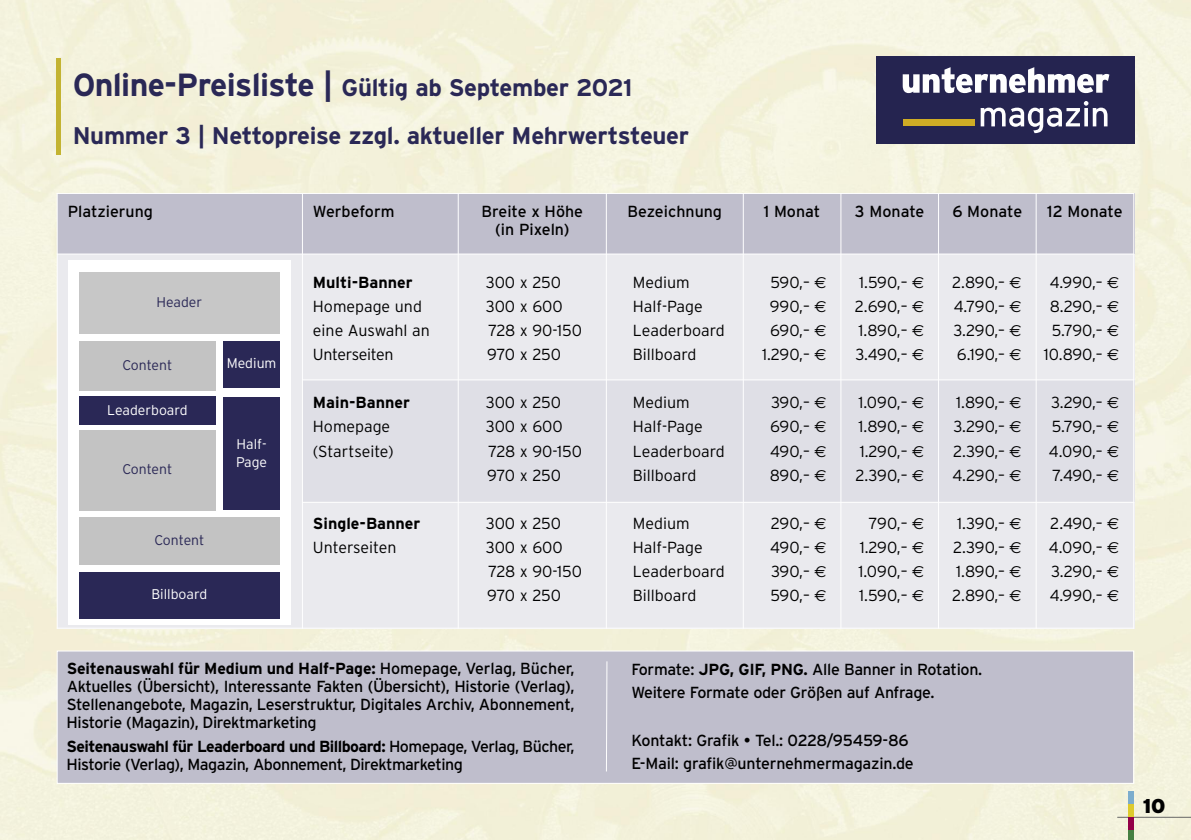
<style>
.page{position:relative;width:1191px;height:840px;background:#fff}
.page>*{position:absolute;margin:0;border:0;box-sizing:border-box;transform-origin:0 0}
.t1{font:700 24px/48px "Interstate";letter-spacing:-.015em;color:#2a2856}
.t2{font:900 20px "Interstate";color:#000}
.t3{font:300 16px/24px "Interstate";color:#000;text-align:justify}
.t4{font:16px/18px "Interstate";letter-spacing:-.02em;color:#000}
.t5{font:16px/18px "Interstate";color:#000;text-align:center}
.t6{font:700 16px/24px "Interstate";color:#000}
.t7{font:300 14px/18px "Interstate";color:#fff}
.t8{font:300 14px "Interstate";letter-spacing:-.005em;color:#2a2856}
.s1{font-size:32px}
.s2{font-weight:700}
.s3{font-family:"Euro Sans";font-weight:400}
.s4{font-weight:300}
</style>
<div class="page">
<img style="left:0;top:0;width:1191px;height:839px">
<hr style="left:1117px;top:816px;width:74px;height:1px;background:#666">
<svg style="left:1128px;top:828px;width:6px;height:11px"></svg>
<div style="left:1128px;top:816px;width:6px;height:12px;background:#930048"></div>
<div style="left:1128px;top:803px;width:6px;height:13px;background:#ddca2d"></div>
<div style="left:1128px;top:791px;width:6px;height:12px;background:#7cadcd"></div>
<div style="left:876px;top:57px;width:258px;height:87px;background:#252450"></div>
<svg style="left:902px;top:67px;width:207px;height:26px"></svg>
<svg style="left:980px;top:101px;width:127px;height:32px"></svg>
<div style="left:902px;top:119px;width:72px;height:7px;background:#cfac25"></div>
<hr style="left:57px;top:58px;width:4px;height:97px;background:#c3b331">
<div style="left:57px;top:193px;width:245px;height:61px;background:#bfbecc"></div>
<div style="left:302px;top:193px;width:156px;height:61px;background:#bfbecc"></div>
<div style="left:458px;top:193px;width:148px;height:61px;background:#bfbecc"></div>
<div style="left:606px;top:193px;width:137px;height:61px;background:#bfbecc"></div>
<div style="left:743px;top:193px;width:98px;height:61px;background:#bfbecc"></div>
<div style="left:841px;top:193px;width:97px;height:61px;background:#bfbecc"></div>
<div style="left:938px;top:193px;width:98px;height:61px;background:#bfbecc"></div>
<div style="left:1036px;top:193px;width:98px;height:61px;background:#bfbecc"></div>
<div style="left:57px;top:254px;width:245px;height:373px;background:#eaeaee"></div>
<div style="left:302px;top:254px;width:156px;height:125px;background:#eaeaee"></div>
<div style="left:458px;top:254px;width:148px;height:125px;background:#eaeaee"></div>
<div style="left:606px;top:254px;width:137px;height:125px;background:#eaeaee"></div>
<div style="left:743px;top:254px;width:98px;height:125px;background:#eaeaee"></div>
<div style="left:841px;top:254px;width:97px;height:125px;background:#eaeaee"></div>
<div style="left:938px;top:254px;width:98px;height:125px;background:#eaeaee"></div>
<div style="left:1036px;top:254px;width:98px;height:125px;background:#eaeaee"></div>
<div style="left:302px;top:379px;width:156px;height:123px;background:#dfdfe6"></div>
<div style="left:458px;top:379px;width:148px;height:123px;background:#dfdfe6"></div>
<div style="left:606px;top:379px;width:137px;height:123px;background:#dfdfe6"></div>
<div style="left:743px;top:379px;width:98px;height:123px;background:#dfdfe6"></div>
<div style="left:841px;top:379px;width:97px;height:123px;background:#dfdfe6"></div>
<div style="left:938px;top:379px;width:98px;height:123px;background:#dfdfe6"></div>
<div style="left:1036px;top:379px;width:98px;height:123px;background:#dfdfe6"></div>
<div style="left:302px;top:502px;width:156px;height:126px;background:#eaeaee"></div>
<div style="left:458px;top:502px;width:148px;height:126px;background:#eaeaee"></div>
<div style="left:606px;top:502px;width:137px;height:126px;background:#eaeaee"></div>
<div style="left:743px;top:502px;width:98px;height:126px;background:#eaeaee"></div>
<div style="left:841px;top:502px;width:97px;height:126px;background:#eaeaee"></div>
<div style="left:938px;top:502px;width:98px;height:126px;background:#eaeaee"></div>
<div style="left:1036px;top:502px;width:98px;height:126px;background:#eaeaee"></div>
<hr style="left:57px;top:193px;width:1px;height:435px;background:#fff">
<hr style="left:302px;top:193px;width:1px;height:435px;background:#fff">
<hr style="left:458px;top:193px;width:1px;height:435px;background:#fff">
<hr style="left:606px;top:193px;width:1px;height:435px;background:#fff">
<hr style="left:743px;top:193px;width:1px;height:435px;background:#fff">
<hr style="left:840px;top:193px;width:1px;height:435px;background:#fff">
<hr style="left:938px;top:193px;width:1px;height:435px;background:#fff">
<hr style="left:1035px;top:193px;width:1px;height:435px;background:#fff">
<hr style="left:1133px;top:193px;width:1px;height:435px;background:#fff">
<hr style="left:57px;top:193px;width:1077px;height:1px;background:#fff">
<hr style="left:57px;top:253px;width:1077px;height:1px;background:#fff">
<hr style="left:302px;top:379px;width:832px;height:1px;background:#fff">
<hr style="left:302px;top:501px;width:832px;height:1px;background:#fff">
<hr style="left:57px;top:627px;width:1077px;height:1px;background:#fff">
<div style="left:58px;top:651px;width:1075px;height:131px;background:#bfbecc"></div>
<div style="left:57px;top:650px;width:1077px;height:133px;border:1px solid #fff"></div>
<div style="left:69px;top:260px;width:222px;height:364px;background:#fff"></div>
<div style="left:223px;top:340px;width:57px;height:47px;background:#2a2856"></div>
<div style="left:79px;top:396px;width:137px;height:28px;background:#2a2856"></div>
<div style="left:79px;top:340px;width:137px;height:50px;background:#c3c3c3"></div>
<div style="left:79px;top:430px;width:137px;height:79px;background:#c3c3c3"></div>
<div style="left:79px;top:516px;width:201px;height:48px;background:#c3c3c3"></div>
<div style="left:79px;top:571px;width:201px;height:47px;background:#2a2856"></div>
<div style="left:79px;top:272px;width:201px;height:62px;background:#c7c7c7"></div>
<div style="left:223px;top:397px;width:57px;height:113px;background:#2a2856"></div>
<hr style="left:606px;top:661px;width:1px;height:110px;background:#fff">
<p class="t1" style="left:73px;top:64px;width:618px"><span class="s1">Online-Preisliste |</span> Gültig ab September 2021<br>Nummer 3 | Nettopreise zzgl. aktueller Mehrwertsteuer</p>
<p class="t5" style="left:68px;top:202px;width:87px">Platzierung</p>
<p class="t5" style="left:313px;top:202px;width:83px">Werbeform</p>
<p class="t5" style="left:481px;top:202px;width:103px">Breite x Höhe (in Pixeln)</p>
<p class="t5" style="left:627px;top:202px;width:96px">Bezeichnung</p>
<p class="t4" style="left:763px;top:202px;width:58px">1 Monat</p>
<p class="t4" style="left:855px;top:202px;width:71px">3 Monate</p>
<p class="t4" style="left:952px;top:202px;width:71px">6 Monate</p>
<p class="t5" style="left:1047px;top:202px;width:77px">12 Monate</p>
<p class="t8" style="left:156px;top:294px;width:47px">Header</p>
<p class="t8" style="left:122px;top:357px;width:51px">Content</p>
<p class="t7" style="left:107px;top:401px;width:82px">Leaderboard</p>
<p class="t8" style="left:122px;top:461px;width:51px">Content</p>
<p class="t7" style="left:227px;top:354px;width:51px">Medium</p>
<p class="t7" style="left:236px;top:435px;width:33px">Half-<br>Page</p>
<p class="t8" style="left:154px;top:531px;width:51px">Content</p>
<p class="t7" style="left:152px;top:585px;width:57px">Billboard</p>
<p class="t3" style="left:313px;top:270px;width:118px;text-align:left"><span class="s2">Multi-Banner<br></span>Homepage und eine Auswahl an<br>Unterseiten</p>
<p class="t3" style="left:486px;top:270px;width:98px;text-align:left">300 x 250<br>300 x 600<br>728 x 90-150<br>970 x 250</p>
<p class="t3" style="left:633px;top:270px;width:93px;text-align:left">Medium<br>Half-Page<br>Leaderboard<br>Billboard</p>
<p class="t3" style="left:762px;top:270px;width:66px;text-align:center">590,– <span class="s3">€<br></span>990,– <span class="s3">€<br></span>690,– <span class="s3">€<br></span>1.290,– <span class="s3">€</span></p>
<p class="t3" style="left:855px;top:270px;width:71px">1.590,– <span class="s3">€ </span>2.690,– <span class="s3">€ </span>1.890,– <span class="s3">€ </span>3.490,– <span class="s3">€</span></p>
<p class="t3" style="left:952px;top:270px;width:71px">2.890,– <span class="s3">€ </span>4.790,– <span class="s3">€ </span>3.290,– <span class="s3">€ </span>6.190,– <span class="s3">€</span></p>
<p class="t3" style="left:1044px;top:270px;width:77px;text-align:center">4.990,– <span class="s3">€<br></span>8.290,– <span class="s3">€<br></span>5.790,– <span class="s3">€<br></span>10.890,– <span class="s3">€</span></p>
<p class="t3" style="left:313px;top:390px;width:98px;text-align:left"><span class="s2">Main-Banner<br></span>Homepage (Startseite)</p>
<p class="t3" style="left:486px;top:390px;width:98px;text-align:left">300 x 250<br>300 x 600<br>728 x 90-150<br>970 x 250</p>
<p class="t3" style="left:633px;top:390px;width:93px;text-align:left">Medium<br>Half-Page<br>Leaderboard<br>Billboard</p>
<p class="t3" style="left:770px;top:390px;width:58px">390,– <span class="s3">€ </span>690,– <span class="s3">€ </span>490,– <span class="s3">€ </span>890,– <span class="s3">€</span></p>
<p class="t3" style="left:855px;top:390px;width:70px">1.090,– <span class="s3">€ </span>1.890,– <span class="s3">€ </span>1.290,– <span class="s3">€ </span>2.390,– <span class="s3">€</span></p>
<p class="t3" style="left:952px;top:390px;width:71px">1.890,– <span class="s3">€ </span>3.290,– <span class="s3">€ </span>2.390,– <span class="s3">€ </span>4.290,– <span class="s3">€</span></p>
<p class="t3" style="left:1049px;top:390px;width:72px">3.290,– <span class="s3">€ </span>5.790,– <span class="s3">€ </span>4.090,– <span class="s3">€ </span>7.490,– <span class="s3">€</span></p>
<p class="t6" style="left:313px;top:510px;width:109px">Single-Banner<br><span class="s4">Unterseiten</span></p>
<p class="t3" style="left:486px;top:510px;width:98px;text-align:left">300 x 250<br>300 x 600<br>728 x 90-150<br>970 x 250</p>
<p class="t3" style="left:633px;top:510px;width:93px;text-align:left">Medium<br>Half-Page<br>Leaderboard<br>Billboard</p>
<p class="t3" style="left:770px;top:510px;width:58px">290,– <span class="s3">€ </span>490,– <span class="s3">€ </span>390,– <span class="s3">€ </span>590,– <span class="s3">€</span></p>
<p class="t3" style="left:858px;top:510px;width:67px;text-indent:10px">790,– <span class="s3">€ </span>1.290,– <span class="s3">€ </span>1.090,– <span class="s3">€ </span>1.590,– <span class="s3">€</span></p>
<p class="t3" style="left:952px;top:510px;width:71px;text-align:center">1.390,– <span class="s3">€<br></span>2.390,– <span class="s3">€<br></span>1.890,– <span class="s3">€<br></span>2.890,– <span class="s3">€</span></p>
<p class="t3" style="left:1049px;top:510px;width:72px">2.490,– <span class="s3">€ </span>4.090,– <span class="s3">€ </span>3.290,– <span class="s3">€ </span>4.990,– <span class="s3">€</span></p>
<p class="t4" style="left:67px;top:659px;width:509px;text-align:justify"><span class="s2">Seitenauswahl für Medium und Half-Page:</span> Homepage, Verlag, Bücher, Aktuelles (Übersicht), Interessante Fakten (Übersicht), Historie (Verlag), Stellenangebote, Magazin, Leserstruktur, Digitales Archiv, Abonnement, Historie (Magazin), Direktmarketing</p>
<p class="t4" style="left:67px;top:736px;width:509px"><span class="s2">Seitenauswahl für Leaderboard und Billboard:</span> Homepage, Verlag, Bücher,<br>Historie (Verlag), Magazin, Abonnement, Direktmarketing</p>
<p class="t4" style="left:631px;top:657px;width:352px;line-height:23.6px">Formate: <span class="s2">JPG, GIF, PNG.</span> Alle Banner in Rotation.<br>Weitere Formate oder Größen auf Anfrage.</p>
<p class="t4" style="left:631px;top:728px;width:284px;line-height:23.6px">Kontakt: Grafik • Tel.: 0228/95459-86<br>E-Mail: grafik@unternehmermagazin.de</p>
<p class="t2" style="left:1142px;top:794px;width:24px">10</p>
</div>
